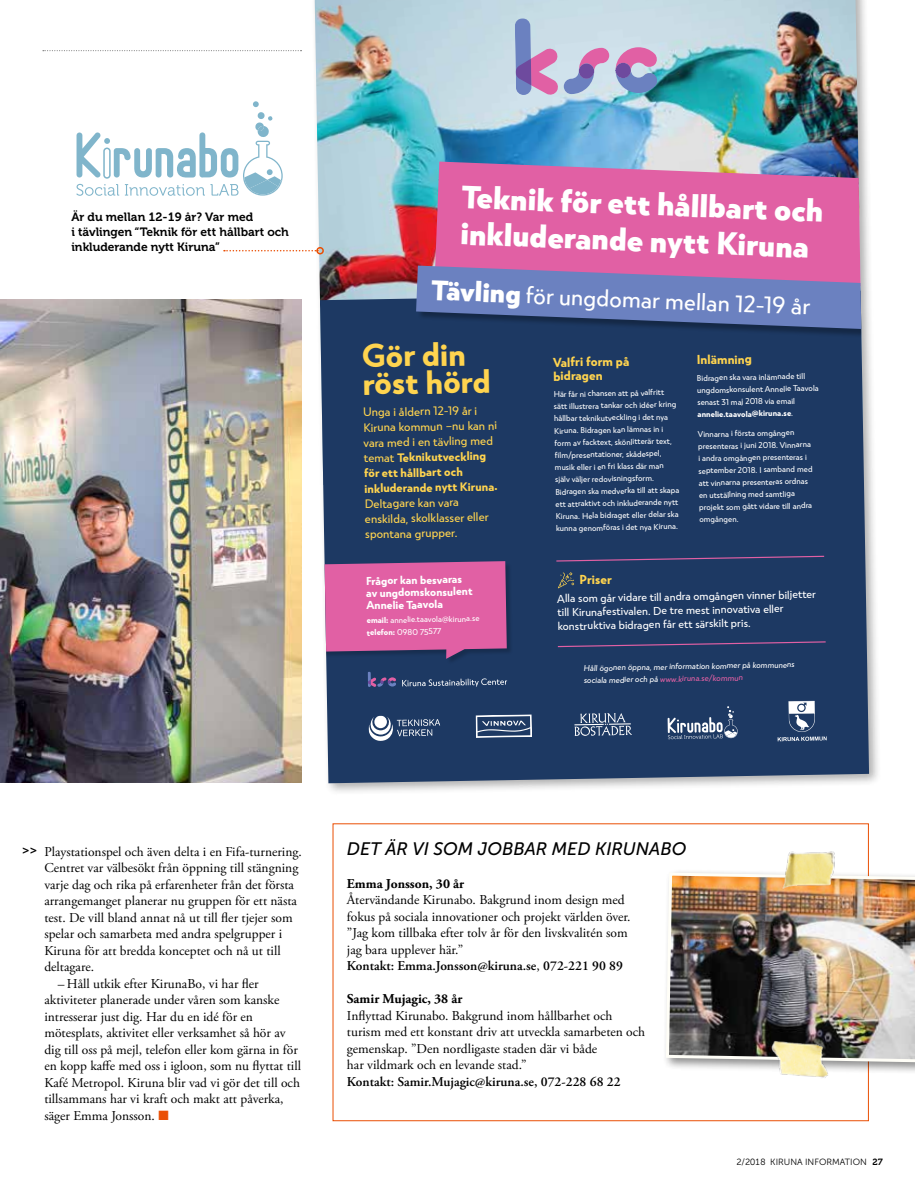
<style>
.page{position:relative;width:915px;height:1191px;background:#fff}
.page>*{position:absolute;margin:0;border:0;box-sizing:border-box;transform-origin:0 0}
.t1{font:700 32.85px/27.5px "Atlan";color:#ffd44f}
.t2{font:900 31.95px/36.5px "Atlan";color:#fff}
.t3{font:23.7px "Atlan";color:#fff}
.t4{font:italic 18px "Museo Sans 500";color:#000}
.t5{font:13.5px/16.5px "Adobe Garamond Pro";color:#000}
.t6{font:600 13.5px "Adobe Garamond Pro";color:#000}
.t7{font:700 13.5px "Adobe Garamond Pro";color:#000}
.t8{font:700 12.9px/13.6px "Atlan";color:#ffd44f}
.t9{font:12.15px/15.3px "Atlan";color:#ffd44f}
.t10{font:12px/15px "Museo 700";color:#000}
.t11{font:11.4px/13.6px "Atlan";color:#fff}
.t12{font:700 11.4px/12.3px "Atlan";color:#fff}
.t13{font:9px "Museo Sans 300";color:#000}
.t14{font:8.4px/12.1px "Atlan";color:#fff}
.t15{font:italic 8.4px/12.1px "Atlan";color:#fff}
.s1{font-weight:900;font-size:28.2px}
.s2{font-weight:700}
.s3{color:#e160a4}
.s4{color:#ea4f04}
.s5{font-weight:600}
.s6{font-family:"Museo 700"}
</style>
<div class="page">
<svg style="left:43px;top:50px;width:258px;height:1px"></svg>
<img style="left:0;top:299px;width:301px;height:484px">
<div style="left:310px;top:0;width:571px;height:796px;background:#000;opacity:.32"></div>
<img style="left:314px;top:0;width:548px;height:485px">
<div style="left:320px;top:291px;width:548px;height:492px;background:#1d3963"></div>
<svg style="left:314px;top:561px;width:200px;height:109px"></svg>
<svg style="left:435px;top:162px;width:425px;height:95px;fill:#e160a4"></svg>
<svg style="left:416px;top:257px;width:452px;height:96px"></svg>
<svg style="left:615px;top:47px;width:42px;height:46px"></svg>
<div style="left:615px;top:63px;width:15px;height:15px;background:#6e4a9e;border-radius:50%"></div>
<svg style="left:514px;top:18px;width:95px;height:78px"></svg>
<svg style="left:777px;top:700px;width:49px;height:41px"></svg>
<svg style="left:475px;top:714px;width:57px;height:24px"></svg>
<svg style="left:374px;top:715px;width:13px;height:13px"></svg>
<svg style="left:368px;top:717px;width:72px;height:24px"></svg>
<svg style="left:402px;top:678px;width:105px;height:9px"></svg>
<svg style="left:367px;top:671px;width:4px;height:16px"></svg>
<svg style="left:367px;top:677px;width:29px;height:10px"></svg>
<svg style="left:557px;top:572px;width:17px;height:16px"></svg>
<svg style="left:556px;top:556px;width:267px;height:5px"></svg>
<svg style="left:557px;top:641px;width:268px;height:6px"></svg>
<svg style="left:667px;top:706px;width:70px;height:33px"></svg>
<svg style="left:574px;top:713px;width:58px;height:23px"></svg>
<div style="left:662px;top:869px;width:252px;height:205px;background:#000;opacity:.45"></div>
<img style="left:664px;top:871px;width:250px;height:192px">
<svg style="left:76px;top:101px;width:206px;height:95px"></svg>
<div style="left:104px;top:148px;width:6px;height:30px;background:#fff;border-radius:3px"></div>
<div style="left:103px;top:148px;width:8px;height:31px;border:2px solid #80b5cb;border-radius:3px"></div>
<img style="left:773px;top:851px;width:78px;height:75px">
<img style="left:771px;top:999px;width:56px;height:79px">
<svg style="left:224px;top:250px;width:92px;height:1px"></svg>
<div style="left:316px;top:247px;width:8px;height:7px;border:2px solid #ea4f04;border-radius:50%"></div>
<p class="t10" style="left:71px;top:209px;width:219px">Är du mellan 12-19 år? Var med<br>i tävlingen “Teknik för ett hållbart och inkluderande nytt Kiruna”</p>
<h2 class="t2" style="left:462px;top:178px;width:363px;rotate:2deg">Teknik för ett hållbart och inkluderande nytt Kiruna</h2>
<h3 class="t3" style="left:432px;top:279px;width:380px;rotate:2deg"><span class="s1">Tävling</span> för ungdomar mellan 12-19 år</h3>
<h1 class="t1" style="left:361px;top:342px;width:130px;rotate:-1deg">Gör din röst hörd</h1>
<p class="t9" style="left:363px;top:404px;width:135px;rotate:-1deg">Unga i åldern 12-19 år i<br>Kiruna kommun –nu kan ni vara med i en tävling med temat <span class="s2">Teknikutveckling för ett hållbart och inkluderande nytt Kiruna.</span></p>
<p class="t9" style="left:364px;top:496px;width:125px;rotate:-1deg">Deltagare kan vara enskilda, skolklasser eller spontana grupper.</p>
<p class="t12" style="left:366px;top:574px;width:108px;rotate:-1deg">Frågor kan besvaras av ungdomskonsulent<br>Annelie Taavola</p>
<p class="t14" style="left:366px;top:614px;width:114px;rotate:-1deg"><span class="s2">email:</span> annelie.taavola@kiruna.se <span class="s2">telefon:</span> 0980 75577</p>
<p class="t8" style="left:552px;top:355px;width:78px;rotate:-1deg">Valfri form på bidragen</p>
<p class="t14" style="left:553px;top:388px;width:125px;rotate:-1deg">Här får ni chansen att på valfritt sätt illustrera tankar och idéer kring hållbar teknikutveckling i det nya Kiruna. Bidragen kan lämnas in i form av facktext, skönlitterär text,<br>fi lm/presentationer, skådespel, musik eller i en fri klass där man själv väljer redovisningsform.<br>Bidragen ska medverka till att skapa ett attraktivt och inkluderande nytt Kiruna. Hela bidraget eller delar ska kunna genomföras i det nya Kiruna.</p>
<p class="t8" style="left:696px;top:353px;width:57px;rotate:-1deg">Inlämning</p>
<p class="t14" style="left:696px;top:372px;width:123px;rotate:-1deg">Bidragen ska vara inlämnade till ungdomskonsulent Annelie Taavola senast 31 maj 2018 via email <span class="s2">annelie.taavola@kiruna.se</span>.</p>
<p class="t14" style="left:697px;top:428px;width:115px;rotate:-1deg">Vinnarna i första omgången presenteras i juni 2018. Vinnarna i andra omgången presenteras i september 2018. I samband med att vinnarna presenteras ordnas en utställning med samtliga projekt som gått vidare till andra omgången.</p>
<p class="t8" style="left:579px;top:572px;width:34px;rotate:-1deg">Priser</p>
<p class="t11" style="left:557px;top:592px;width:260px;rotate:-1deg">Alla som går vidare till andra omgången vinner biljetter till Kirunafestivalen. De tre mest innovativa eller konstruktiva bidragen får ett särskilt pris.</p>
<p class="t15" style="left:583px;top:662px;width:212px;rotate:-1deg">Håll ögonen öppna, mer information kommer på kommunens sociala medier och på <span class="s3">www.kiruna.se/kommun</span></p>
<p class="t5" style="left:44px;top:843px;width:259px">Playstationspel och även delta i en Fifa-turnering.<br>Centret var välbesökt från öppning till stängning varje dag och rika på erfarenheter från det första arrangemanget planerar nu gruppen för ett nästa test. De vill bland annat nå ut till fler tjejer som spelar och samarbeta med andra spelgrupper i Kiruna för att bredda konceptet och nå ut till deltagare.</p>
<p class="t5" style="left:44px;top:975px;width:258px;text-indent:14px">– Håll utkik efter KirunaBo, vi har fler aktiviteter planerade under våren som kanske intresserar just dig. Har du en idé för en mötesplats, aktivitet eller verksamhet så hör av dig till oss på mejl, telefon eller kom gärna in för en kopp kaffe med oss i igloon, som nu flyttat till Kafé Metropol. Kiruna blir vad vi gör det till och tillsammans har vi kraft och makt att påverka, säger Emma Jonsson. <span class="s4">■</span></p>
<p class="t10" style="left:22px;top:842px;width:16px">&gt;&gt;</p>
<h3 class="t4" style="left:347px;top:838px;width:341px">DET ÄR VI SOM JOBBAR MED KIRUNABO</h3>
<p class="t7" style="left:347px;top:875px;width:119px">Emma Jonsson, 30 år</p>
<p class="t5" style="left:347px;top:892px;width:285px">Återvändande Kirunabo. Bakgrund inom design med fokus på sociala innovationer och projekt världen över. ”Jag kom tillbaka efter tolv år för den livskvalitén som jag bara upplever här.”<br><span class="s5">Kontakt: Emma.Jonsson@kiruna.se</span>, <span class="s5">072-221 90 89</span></p>
<p class="t7" style="left:347px;top:991px;width:117px">Samir Mujagic, 38 år</p>
<p class="t5" style="left:347px;top:1007px;width:300px">Inflyttad Kirunabo. Bakgrund inom hållbarhet och turism med ett konstant driv att utveckla samarbeten och gemenskap. ”Den nordligaste staden där vi både<br>har vildmark och en levande stad.”</p>
<p class="t6" style="left:347px;top:1073px;width:275px">Kontakt: Samir.Mujagic@kiruna.se, 072-228 68 22</p>
<p class="t13" style="left:736px;top:1156px;width:148px">2/2018 KIRUNA INFORMATION <span class="s6">27</span></p>
</div>
